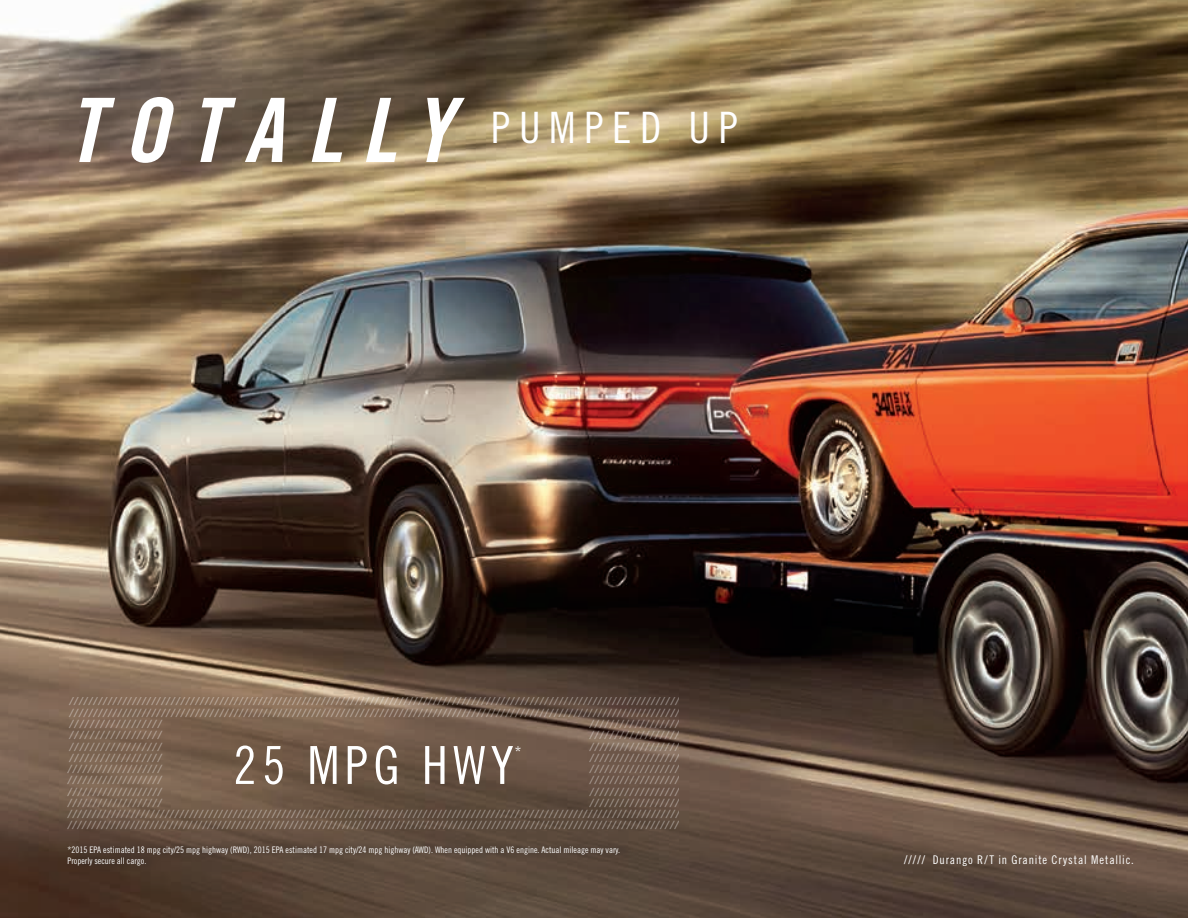
<style>
.page{position:relative;width:1188px;height:918px;background:#fff}
.page>*{position:absolute;margin:0;border:0;box-sizing:border-box;transform-origin:0 0}
.t1{font:88.8px "Trade Gothic Bold Cond Twenty Obl";letter-spacing:.235em;color:#fff}
.t2{font:52.5px "Trade Gothic Cond Eighteen";letter-spacing:.1em;color:#fff}
.t3{font:43.2px "Trade Gothic Cond Eighteen";letter-spacing:.2em;color:#fff}
.t4{font:14.85px "Trade Gothic Cond Eighteen";color:#fff}
._2016_Discription_Ca{font:12px "Trade Gothic Cond Eighteen";letter-spacing:.07em;color:#fff}
.t5{font:italic 11.25px/11.2px "Trade Gothic Bold Cond Twenty";color:#fff;text-align:justify}
.t6{font:9px/10.8px "Trade Gothic Cond Eighteen";color:#fff}
</style>
<div class="page">
<img style="left:0;top:0;width:1188px;height:918px">
<div style="left:67px;top:839px;width:566px;height:34px;background:#231f20;opacity:.75"></div>
<p class="t1" style="left:68px;top:76px;width:386px">TOTALLY</p>
<p class="t3" style="left:491px;top:102px;width:248px">PUMPED UP</p>
<p class="t5" style="left:69px;top:696px;width:614px">////////////////////////////////////////////////////////////////////////////////////////////////////////////////////////////// ////////////////////////////////////////////////////////////////////////////////////////////////////////////////////////////// //////////////////</p>
<p class="t5" style="left:590px;top:718px;width:93px">//////////////////</p>
<p class="t5" style="left:69px;top:730px;width:96px">//////////////////</p>
<p class="t5" style="left:590px;top:730px;width:93px">//////////////////</p>
<p class="t5" style="left:69px;top:741px;width:96px">//////////////////</p>
<p class="t5" style="left:590px;top:741px;width:93px">//////////////////</p>
<p class="t5" style="left:69px;top:752px;width:96px">//////////////////</p>
<p class="t5" style="left:590px;top:752px;width:93px">//////////////////</p>
<p class="t5" style="left:68px;top:763px;width:97px">///////////////////</p>
<p class="t5" style="left:590px;top:763px;width:93px">//////////////////</p>
<p class="t5" style="left:68px;top:775px;width:97px">///////////////////</p>
<p class="t5" style="left:590px;top:775px;width:93px">//////////////////</p>
<p class="t5" style="left:68px;top:786px;width:97px">///////////////////</p>
<p class="t5" style="left:590px;top:786px;width:93px">//////////////////</p>
<p class="t5" style="left:68px;top:797px;width:97px">///////////////////</p>
<p class="t2" style="left:233px;top:734px;width:282px">25 MPG HWY</p>
<p class="t4" style="left:515px;top:743px;width:8px">*</p>
<p class="t5" style="left:68px;top:797px;width:615px;text-indent:522px">////////////////// ////////////////////////////////////////////////////////////////////////////////////////////////////////////////////////////// ///////////////////////////////////////////////////////////////////////////////////////////////////////////////////////////////</p>
<p class="t6" style="left:68px;top:844px;width:554px">*2015 EPA estimated 18 mpg city/25 mpg highway (RWD), 2015 EPA estimated 17 mpg city/24 mpg highway (AWD). When equipped with a V6 engine. Actual mileage may vary.<br>Properly secure all cargo.</p>
<p class="_2016_Discription_Ca" style="left:904px;top:853px;width:231px">///// Durango R/T in Granite Crystal Metallic.</p>
</div>
